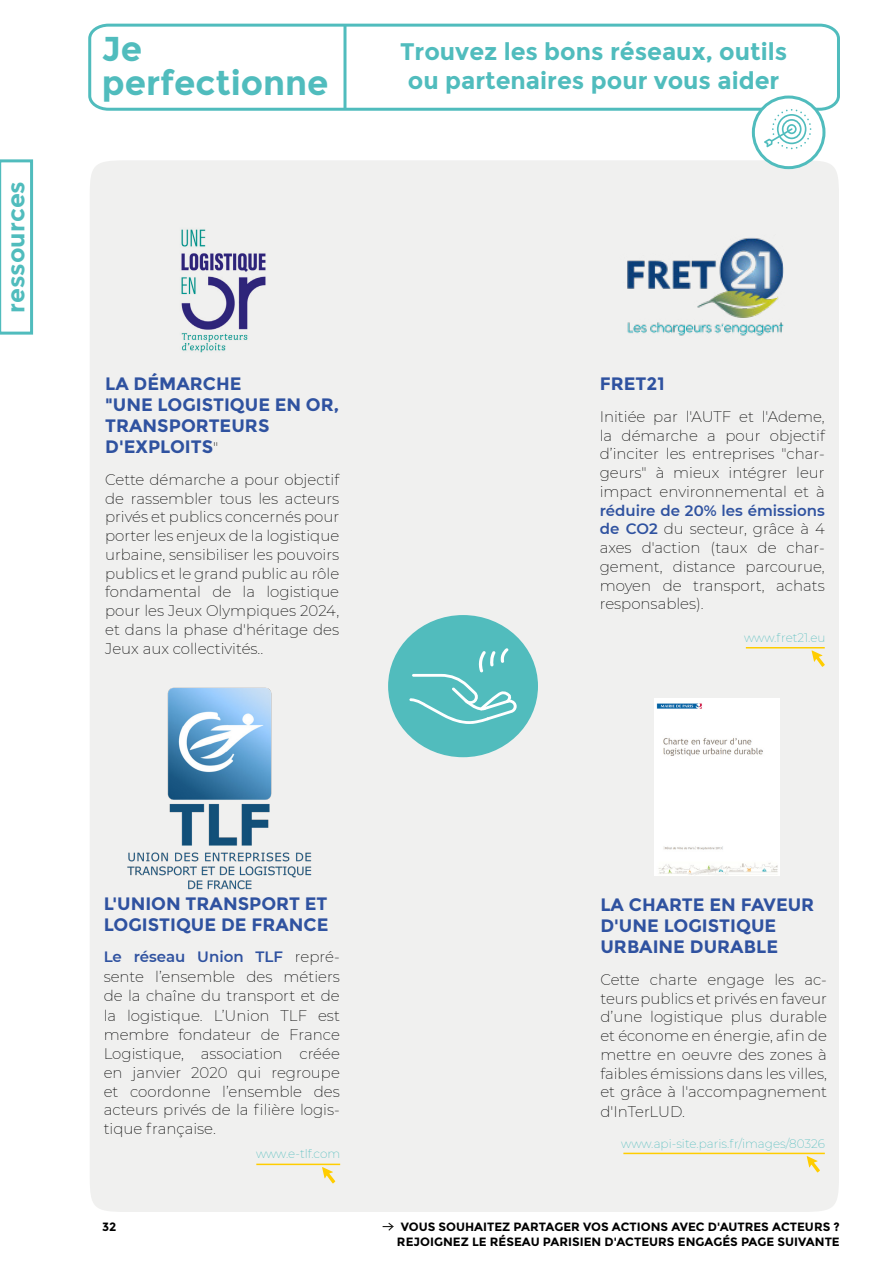
<style>
.page{position:relative;width:893px;height:1263px;background:#fff}
.page>*{position:absolute;margin:0;border:0;box-sizing:border-box;transform-origin:0 0}
.t1{font:700 34.5px/34.5px "Montserrat";color:#50bcbd}
.t2{font:700 24px/28.8px "Montserrat";color:#50bcbd;text-align:center}
.t3{font:700 18px/21px "Montserrat";color:#2f52a0}
.t4{font:200 15px/18.8px "Montserrat";color:#000;text-align:justify}
.t5{font:700 12px/15px "Montserrat";color:#000;text-align:center}
.t6{font:200 12px "Montserrat";color:#50bcbd}
.s1{font-weight:200;font-size:15px;color:#000}
.s2{font-weight:600;color:#2f52a0}
</style>
<div class="page">
<div style="left:90px;top:160px;width:749px;height:1052px;background:#f0f0ef;border-radius:35px"></div>
<svg style="left:88px;top:23px;width:752px;height:89px"></svg>
<hr style="left:343px;top:25px;width:3px;height:85px;background:#50bcbd">
<div style="left:753px;top:97px;width:71px;height:71px;background:#fff;border-radius:50%"></div>
<div style="left:752px;top:96px;width:73px;height:73px;border:3px solid #50bcbd;border-radius:50%"></div>
<svg style="left:764px;top:109px;width:47px;height:40px"></svg>
<svg style="left:0;top:159px;width:33px;height:176px"></svg>
<hr style="left:746px;top:647px;width:79px;height:1px;background:#ffcd00">
<svg style="left:811px;top:650px;width:14px;height:17px"></svg>
<hr style="left:256px;top:1163px;width:84px;height:2px;background:#ffcd00">
<svg style="left:322px;top:1167px;width:13px;height:16px"></svg>
<hr style="left:623px;top:1153px;width:202px;height:1px;background:#ffcd00">
<svg style="left:807px;top:1156px;width:13px;height:16px"></svg>
<svg style="left:383px;top:1222px;width:11px;height:9px"></svg>
<img style="left:181px;top:229px;width:85px;height:124px">
<img style="left:127px;top:687px;width:185px;height:203px">
<img style="left:627px;top:237px;width:157px;height:99px">
<img style="left:654px;top:699px;width:125px;height:176px">
<div style="left:388px;top:615px;width:150px;height:142px;background:#51bcbd;border-radius:50%"></div>
<svg style="left:409px;top:648px;width:108px;height:76px"></svg>
<h2 class="t2" style="left:2px;top:313px;width:133px;rotate:-90deg">ressources</h2>
<h1 class="t1" style="left:102px;top:32px;width:228px">Je perfectionne</h1>
<h2 class="t2" style="left:400px;top:37px;width:389px">Trouvez les bons réseaux, outils ou partenaires pour vous aider</h2>
<p class="t3" style="left:105px;top:374px;width:236px">LA DÉMARCHE<br>"UNE LOGISTIQUE EN OR,<br>TRANSPORTEURS<br>D'EXPLOITS<span class="s1">"</span></p>
<p class="t4" style="left:105px;top:470px;width:236px">Cette démarche a pour objectif de rassembler tous les acteurs privés et publics concernés pour porter les enjeux de la logistique urbaine, sensibiliser les pouvoirs publics et le grand public au rôle fondamental de la logistique pour les Jeux Olympiques 2024, et dans la phase d'héritage des Jeux aux collectivités..</p>
<p class="t3" style="left:600px;top:374px;width:66px">FRET21</p>
<p class="t4" style="left:600px;top:407px;width:227px">Initiée par l'AUTF et l'Ademe, la démarche a pour objectif d’inciter les entreprises "char&shy;geurs" à mieux intégrer leur impact environnemental et à</p>
<p class="t4" style="left:600px;top:500px;width:227px"><span class="s2">réduire de 20% les émissions de CO2</span> du secteur, grâce à 4 axes d'action (taux de char&shy;gement, distance parcourue, moyen de transport, achats responsables).</p>
<p class="t6" style="left:744px;top:629px;width:83px">www.fret21.eu</p>
<p class="t3" style="left:104px;top:893px;width:226px">L'UNION TRANSPORT ET<br>LOGISTIQUE DE FRANCE</p>
<p class="t4" style="left:104px;top:947px;width:238px"><span class="s2">Le réseau Union TLF</span> repré&shy;sente l’ensemble des métiers de la chaîne du transport et de la logistique. L’Union TLF est membre fondateur de France Logistique, association créée en janvier 2020 qui regroupe et coordonne l’ensemble des acteurs privés de la filière logis&shy;tique française.</p>
<p class="t5" style="left:102px;top:1219px;width:16px">32</p>
<p class="t6" style="left:256px;top:1146px;width:86px">www.e-tlf.com</p>
<p class="t3" style="left:600px;top:895px;width:215px">LA CHARTE EN FAVEUR<br>D'UNE LOGISTIQUE<br>URBAINE DURABLE</p>
<p class="t4" style="left:600px;top:970px;width:228px">Cette charte engage les ac&shy;teurs publics et privés en faveur d’une logistique plus durable et économe en énergie, afin de mettre en oeuvre des zones à faibles émissions dans les villes, et grâce à l'accompagnement d'InTerLUD.</p>
<p class="t6" style="left:621px;top:1135px;width:205px">www.api-site.paris.fr/images/80326</p>
<p class="t5" style="left:397px;top:1219px;width:444px">VOUS SOUHAITEZ PARTAGER VOS ACTIONS AVEC D'AUTRES ACTEURS ?<br>REJOIGNEZ LE RÉSEAU PARISIEN D'ACTEURS ENGAGÉS PAGE SUIVANTE</p>
</div>
